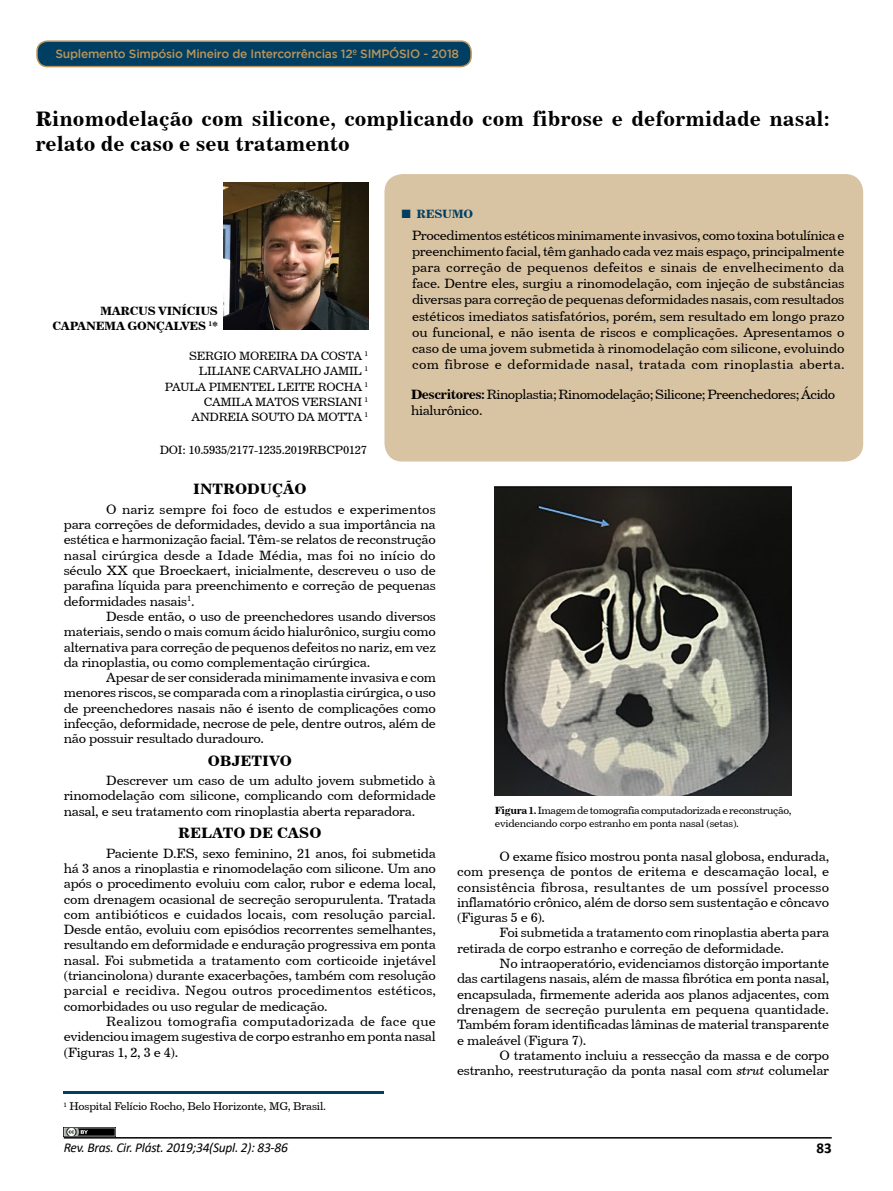
<style>
.page{position:relative;width:893px;height:1191px;background:#fff}
.page>*{position:absolute;margin:0;border:0;box-sizing:border-box;transform-origin:0 0}
.t1{font:21px/25.2px "Century 731 BT Bold A";letter-spacing:.005em;color:#000}
.t2{font:15px "Century 731 BT Bold A";color:#000}
.t3{font:700 15px "Calibri";color:#000}
.t4{font:13.5px/15.3px "Century 731 BT Roman A";letter-spacing:-.02em;color:#000;text-align:justify}
.t5{font:italic 13.5px "Calibri";letter-spacing:-.02em;color:#000}
.t6{font:12px/15.3px "Century 731 BT Roman A";letter-spacing:-.025em;color:#000;text-align:right}
.t7{font:500 12px "Gotham";letter-spacing:-.02em;color:#ba945a}
.t8{font:12px/15.3px "Century 731 BT Bold A";letter-spacing:-.025em;color:#000;text-align:right}
.t9{font:12px "Century 731 BT Bold A";letter-spacing:-.02em;color:#003e62}
.t10{font:11.25px "Century 731 BT Roman A";letter-spacing:-.02em;color:#000}
.t11{font:10.5px/13.2px "Century 731 BT Roman A";letter-spacing:-.035em;color:#000}
.s1{font-family:"Times New Roman";font-weight:700;font-size:18px}
.s2{font-family:"Century 731 BT Bold A"}
.s3{font-family:"Century 731 BT Italic A"}
</style>
<div class="page">
<hr style="left:64px;top:1137px;width:768px;height:1px;background:#000">
<div style="left:384px;top:174px;width:479px;height:287px;background:#d8c3a2;border-radius:18px"></div>
<hr style="left:63px;top:1091px;width:321px;height:2px;background:#003e62">
<img style="left:224px;top:183px;width:144px;height:147px">
<img style="left:64px;top:1127px;width:51px;height:9px">
<img style="left:495px;top:486px;width:296px;height:309px">
<div style="left:37px;top:41px;width:434px;height:26px;background:#003e62;border-radius:10px"></div>
<div style="left:36px;top:40px;width:436px;height:27px;border:2px solid #ba945a;border-radius:10px"></div>
<p class="t7" style="left:55px;top:47px;width:405px">Suplemento Simpósio Mineiro de Intercorrências 12º SIMPÓSIO - 2018</p>
<h1 class="t1" style="left:35px;top:106px;width:796px">Rinomodelação com silicone, complicando com fibrose e deformidade nasal: relato de caso e seu tratamento</h1>
<p class="t8" style="left:53px;top:303px;width:167px">MARCUS VINÍCIUS<br>CAPANEMA GONÇALVES <sup>1</sup>*</p>
<p class="t6" style="left:165px;top:348px;width:205px">SERGIO MOREIRA DA COSTA <sup>1<br></sup>LILIANE CARVALHO JAMIL <sup>1<br></sup>PAULA PIMENTEL LEITE ROCHA <sup>1<br></sup>CAMILA MATOS VERSIANI <sup>1<br></sup>ANDREIA SOUTO DA MOTTA <sup>1</sup></p>
<p class="t6" style="left:160px;top:442px;width:209px">DOI: 10.5935/2177-1235.2019RBCP0127</p>
<p class="t9" style="left:401px;top:206px;width:74px"><span class="s1">■</span> RESUMO</p>
<p class="t4" style="left:412px;top:226px;width:434px;line-height:16.2px">Procedimentos estéticos minimamente invasivos, como toxina botulínica e preenchimento facial, têm ganhado cada vez mais espaço, principalmente para correção de pequenos defeitos e sinais de envelhecimento da face. Dentre eles, surgiu a rinomodelação, com injeção de substâncias diversas para correção de pequenas deformidades nasais, com resultados estéticos imediatos satisfatórios, porém, sem resultado em longo prazo ou funcional, e não isenta de riscos e complicações. Apresentamos o caso de uma jovem submetida à rinomodelação com silicone, evoluindo com fibrose e deformidade nasal, tratada com rinoplastia aberta.</p>
<p class="t4" style="left:411px;top:386px;width:426px;line-height:16.2px"><span class="s2">Descritores:</span> Rinoplastia; Rinomodelação; Silicone; Preenchedores; Ácido hialurônico.</p>
<p class="t2" style="left:193px;top:480px;width:115px">INTRODUÇÃO</p>
<p class="t4" style="left:64px;top:501px;width:374px;text-indent:43px">O nariz sempre foi foco de estudos e experimentos para correções de deformidades, devido a sua importância na estética e harmonização facial. Têm-se relatos de reconstrução nasal cirúrgica desde a Idade Média, mas foi no início do século XX que Broeckaert, inicialmente, descreveu o uso de parafina líquida para preenchimento e correção de pequenas deformidades nasais<sup>1</sup>.</p>
<p class="t4" style="left:64px;top:608px;width:374px;text-indent:43px">Desde então, o uso de preenchedores usando diversos materiais, sendo o mais comum ácido hialurônico, surgiu como alternativa para correção de pequenos defeitos no nariz, em vez da rinoplastia, ou como complementação cirúrgica.</p>
<p class="t4" style="left:64px;top:669px;width:374px;text-indent:43px">Apesar de ser considerada minimamente invasiva e com menores riscos, se comparada com a rinoplastia cirúrgica, o uso de preenchedores nasais não é isento de complicações como infecção, deformidade, necrose de pele, dentre outros, além de não possuir resultado duradouro.</p>
<p class="t2" style="left:208px;top:751px;width:85px">OBJETIVO</p>
<p class="t4" style="left:64px;top:772px;width:374px;text-indent:43px">Descrever um caso de um adulto jovem submetido à rinomodelação com silicone, complicando com deformidade nasal, e seu tratamento com rinoplastia aberta reparadora.</p>
<p class="t2" style="left:178px;top:823px;width:145px">RELATO DE CASO</p>
<p class="t4" style="left:64px;top:845px;width:374px;text-indent:43px">Paciente D.F.S, sexo feminino, 21 anos, foi submetida há 3 anos a rinoplastia e rinomodelação com silicone. Um ano após o procedimento evoluiu com calor, rubor e edema local, com drenagem ocasional de secreção seropurulenta. Tratada com antibióticos e cuidados locais, com resolução parcial.<br>Desde então, evoluiu com episódios recorrentes semelhantes, resultando em deformidade e enduração progressiva em ponta nasal. Foi submetida a tratamento com corticoide injetável (triancinolona) durante exacerbações, também com resolução parcial e recidiva. Negou outros procedimentos estéticos, comorbidades ou uso regular de medicação.</p>
<p class="t4" style="left:64px;top:1013px;width:374px;text-indent:43px">Realizou tomografia computadorizada de face que evidenciou imagem sugestiva de corpo estranho em ponta nasal (Figuras 1, 2, 3 e 4).</p>
<p class="t10" style="left:63px;top:1099px;width:264px"><sup>1</sup> Hospital Felício Rocho, Belo Horizonte, MG, Brasil.</p>
<p class="t11" style="left:495px;top:803px;width:298px"><span class="s2">Figura 1.</span> Imagem de tomografia computadorizada e reconstrução, evidenciando corpo estranho em ponta nasal (setas).</p>
<p class="t4" style="left:457px;top:848px;width:374px;text-indent:43px">O exame físico mostrou ponta nasal globosa, endurada, com presença de pontos de eritema e descamação local, e consistência fibrosa, resultantes de um possível processo inflamatório crônico, além de dorso sem sustentação e côncavo (Figuras 5 e 6).</p>
<p class="t4" style="left:457px;top:925px;width:374px;text-indent:43px">Foi submetida a tratamento com rinoplastia aberta para retirada de corpo estranho e correção de deformidade.</p>
<p class="t4" style="left:457px;top:955px;width:374px;text-indent:43px">No intraoperatório, evidenciamos distorção importante das cartilagens nasais, além de massa fibrótica em ponta nasal, encapsulada, firmemente aderida aos planos adjacentes, com drenagem de secreção purulenta em pequena quantidade.<br>Também foram identificadas lâminas de material transparente e maleável (Figura 7).</p>
<p class="t4" style="left:457px;top:1047px;width:374px;text-align:right">O tratamento incluiu a ressecção da massa e de corpo estranho, reestruturação da ponta nasal com <span class="s3">strut</span> columelar</p>
<p class="t5" style="left:64px;top:1138px;width:226px">Rev. Bras. Cir. Plást. 2019;34(Supl. 2): 83-86</p>
<p class="t3" style="left:816px;top:1137px;width:17px">83</p>
</div>
